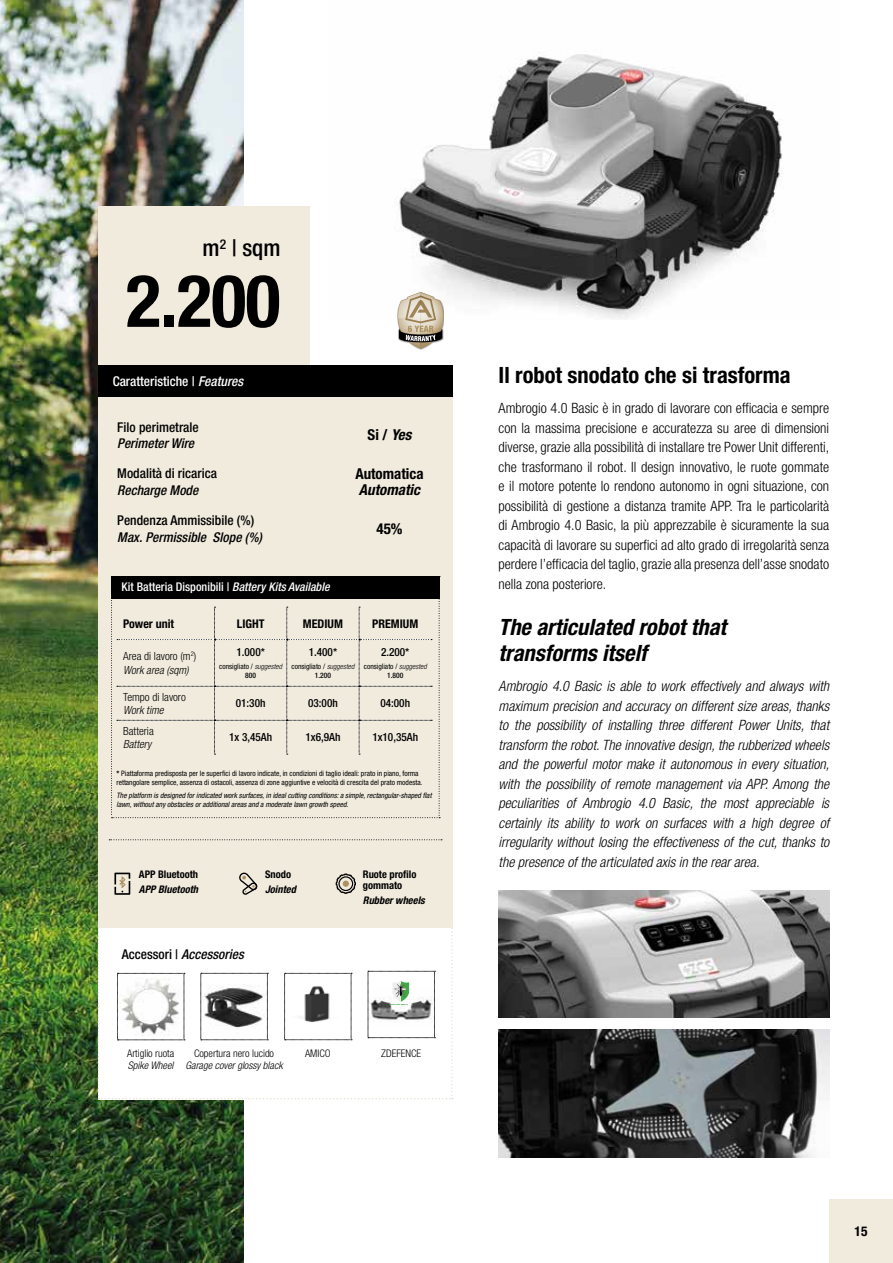
<style>
.page{position:relative;width:893px;height:1263px;background:#fff}
.page>*{position:absolute;margin:0;border:0;box-sizing:border-box;transform-origin:0 0}
.t1{font:700 condensed 72.9px "Helvetica Neue LT Pro";color:#000}
.t2{font:500 condensed 23.1px "Helvetica Neue LT Pro";color:#000}
.t3{font:italic 700 condensed 22.5px/25.5px "Helvetica Neue LT Pro";color:#000}
.t4{font:700 condensed 22.5px "Helvetica Neue LT Pro";color:#000}
.t5{font:700 condensed 15px "Helvetica Neue LT Pro";color:#000}
.t6{font:italic 700 condensed 15px "Helvetica Neue LT Pro";color:#000}
.t7{font:300 condensed 14.25px/19.5px "Helvetica Neue LT Pro";color:#000;text-align:justify}
.t8{font:italic 300 condensed 14.25px/19.5px "Helvetica Neue LT Pro";color:#000;text-align:justify}
.t9{font:italic 500 condensed 13.5px "Helvetica Neue LT Pro";color:#000}
.t10{font:500 condensed 13.5px "Helvetica Neue LT Pro";color:#000}
.t11{font:500 condensed 13.5px "Helvetica Neue LT Pro";color:#fff}
.t12{font:700 condensed 13.5px "Helvetica Neue LT Pro";color:#000}
.t13{font:500 condensed 12px "Helvetica Neue LT Pro";color:#fff}
.t14{font:700 condensed 12px "Helvetica Neue LT Pro";color:#000}
.t15{font:500 condensed 11.25px "Helvetica Neue LT Pro";color:#000}
.t16{font:300 condensed 11.25px/13.5px "Helvetica Neue LT Pro";color:#000}
.t17{font:italic 300 condensed 11.25px "Helvetica Neue LT Pro";color:#000}
.t18{font:300 condensed 10.5px "Helvetica Neue LT Pro";color:#000}
.t19{font:700 condensed 10.5px/10.5px "Helvetica Neue LT Pro";color:#000}
.t20{font:italic 300 condensed 10.5px "Helvetica Neue LT Pro";color:#000}
.t21{font:italic 700 condensed 10.5px "Helvetica Neue LT Pro";color:#000}
.t22{font:condensed 7.5px/9px "Helvetica Neue LT Pro";color:#000;text-align:center}
.t23{font:italic condensed 7.5px/9px "Helvetica Neue LT Pro";color:#000}
.s1{font-style:italic}
.s2{font-weight:300;font-style:italic}
.s3{font-weight:500}
.s4{font-weight:700}
.s5{font-style:normal}
</style>
<div class="page">
<div style="left:829px;top:1199px;width:64px;height:64px;background:#f1ebde"></div>
<img style="left:399px;top:52px;width:385px;height:266px">
<img style="left:0;top:0;width:244px;height:1263px">
<svg style="left:397px;top:292px;width:49px;height:57px"></svg>
<div style="left:98px;top:206px;width:211px;height:160px;background:#f1ebde"></div>
<div style="left:98px;top:392px;width:354px;height:536px;background:#f1ebde"></div>
<div style="left:98px;top:365px;width:354px;height:31px;background:#000"></div>
<svg style="left:98px;top:925px;width:355px;height:174px"></svg>
<svg style="left:109px;top:839px;width:333px;height:1px"></svg>
<img style="left:499px;top:890px;width:330px;height:128px">
<img style="left:499px;top:1030px;width:330px;height:128px">
<svg style="left:114px;top:873px;width:16px;height:22px"></svg>
<svg style="left:239px;top:873px;width:18px;height:22px"></svg>
<svg style="left:336px;top:873px;width:20px;height:21px"></svg>
<div style="left:343px;top:880px;width:6px;height:7px;background:#ad9163;border-radius:50%"></div>
<svg style="left:111px;top:598px;width:329px;height:220px"></svg>
<div style="left:111px;top:576px;width:329px;height:22px;background:#000"></div>
<h2 class="t2" style="left:203px;top:234px;width:79px">m<sup>2</sup> | sqm</h2>
<h1 class="t1" style="left:126px;top:257px;width:156px">2.200</h1>
<p class="t11" style="left:113px;top:373px;width:132px">Caratteristiche | <span class="s1">Features</span></p>
<p class="t10" style="left:117px;top:419px;width:83px">Filo perimetrale</p>
<p class="t9" style="left:117px;top:435px;width:78px">Perimeter Wire</p>
<p class="t10" style="left:117px;top:465px;width:101px">Modalità di ricarica</p>
<p class="t9" style="left:117px;top:482px;width:83px">Recharge Mode</p>
<p class="t10" style="left:117px;top:512px;width:138px">Pendenza Ammissibile (%)</p>
<p class="t9" style="left:117px;top:529px;width:146px">Max. Permissible Slope (%)</p>
<p class="t13" style="left:122px;top:579px;width:210px">Kit Batteria Disponibili | <span class="s1">Battery Kits Available</span></p>
<p class="t5" style="left:368px;top:426px;width:45px">Si / <span class="s1">Yes</span></p>
<p class="t5" style="left:355px;top:464px;width:70px">Automatica</p>
<p class="t6" style="left:359px;top:481px;width:63px">Automatic</p>
<p class="t5" style="left:376px;top:519px;width:28px">45%</p>
<p class="t14" style="left:123px;top:616px;width:53px">Power unit</p>
<p class="t14" style="left:237px;top:616px;width:29px">LIGHT</p>
<p class="t14" style="left:303px;top:616px;width:41px">MEDIUM</p>
<p class="t14" style="left:372px;top:616px;width:47px">PREMIUM</p>
<p class="t16" style="left:123px;top:649px;width:75px">Area di lavoro (m<sup>2</sup>)<br><span class="s1">Work area (sqm)</span></p>
<p class="t15" style="left:236px;top:645px;width:30px">1.000*</p>
<p class="t15" style="left:309px;top:645px;width:30px">1.400*</p>
<p class="t22" style="left:292px;top:662px;width:64px">consigliato / <span class="s2">suggested<br></span><span class="s3">1.200</span></p>
<p class="t15" style="left:381px;top:645px;width:30px">2.200*</p>
<p class="t22" style="left:364px;top:662px;width:64px">consigliato / <span class="s2">suggested<br></span><span class="s3">1.800</span></p>
<p class="t22" style="left:219px;top:662px;width:64px">consigliato / <span class="s2">suggested<br></span><span class="s3">800</span></p>
<p class="t16" style="left:123px;top:690px;width:64px">Tempo di lavoro</p>
<p class="t17" style="left:123px;top:704px;width:42px">Work time</p>
<p class="t16" style="left:123px;top:724px;width:32px">Batteria</p>
<p class="t17" style="left:123px;top:738px;width:30px">Battery</p>
<p class="t15" style="left:236px;top:696px;width:31px">01:30h</p>
<p class="t15" style="left:308px;top:696px;width:31px">03:00h</p>
<p class="t15" style="left:380px;top:696px;width:31px">04:00h</p>
<p class="t15" style="left:229px;top:731px;width:45px">1x 3,45Ah</p>
<p class="t15" style="left:305px;top:731px;width:36px">1x6,9Ah</p>
<p class="t15" style="left:372px;top:731px;width:47px">1x10,35Ah</p>
<p class="t22" style="left:117px;top:768px;width:308px;text-align:left"><span class="s4">*</span> Piattaforma predisposta per le superfici di lavoro indicate, in condizioni di taglio ideali: prato in piano, forma rettangolare semplice, assenza di ostacoli, assenza di zone aggiuntive e velocità di crescita del prato modesta.</p>
<p class="t23" style="left:117px;top:791px;width:317px">The platform is designed for indicated work surfaces, in ideal cutting conditions: a simple, rectangular-shaped flat lawn, without any obstacles or additional areas and a moderate lawn growth speed.</p>
<p class="t19" style="left:139px;top:869px;width:61px">APP Bluetooth</p>
<p class="t21" style="left:139px;top:883px;width:61px">APP Bluetooth</p>
<p class="t19" style="left:265px;top:869px;width:28px">Snodo</p>
<p class="t21" style="left:265px;top:883px;width:32px">Jointed</p>
<p class="t9" style="left:122px;top:946px;width:123px"><span class="s5">Accessori |</span> Accessories</p>
<p class="t19" style="left:363px;top:869px;width:55px">Ruote profilo gommato</p>
<p class="t21" style="left:363px;top:893px;width:64px">Rubber wheels</p>
<p class="t18" style="left:127px;top:1047px;width:49px">Artiglio ruota</p>
<p class="t20" style="left:128px;top:1059px;width:47px">Spike Wheel</p>
<p class="t18" style="left:194px;top:1047px;width:82px">Copertura nero lucido</p>
<p class="t18" style="left:305px;top:1047px;width:27px">AMICO</p>
<p class="t20" style="left:186px;top:1059px;width:98px">Garage cover glossy black</p>
<p class="t18" style="left:381px;top:1047px;width:42px">ZDEFENCE</p>
<h3 class="t4" style="left:499px;top:361px;width:294px">Il robot snodato che si trasforma</h3>
<p class="t7" style="left:499px;top:398px;width:332px">Ambrogio 4.0 Basic è in grado di lavorare con efficacia e sempre con la massima precisione e accuratezza su aree di dimensioni diverse, grazie alla possibilità di installare tre Power Unit differenti, che trasformano il robot. Il design innovativo, le ruote gommate e il motore potente lo rendono autonomo in ogni situazione, con possibilità di gestione a distanza tramite APP. Tra le particolarità di Ambrogio 4.0 Basic, la più apprezzabile è sicuramente la sua capacità di lavorare su superfici ad alto grado di irregolarità senza perdere l’efficacia del taglio, grazie alla presenza dell’asse snodato nella zona posteriore.</p>
<h3 class="t3" style="left:499px;top:615px;width:229px">The articulated robot that transforms itself</h3>
<p class="t8" style="left:499px;top:677px;width:332px">Ambrogio 4.0 Basic is able to work effectively and always with maximum precision and accuracy on different size areas, thanks to the possibility of installing three different Power Units, that transform the robot. The innovative design, the rubberized wheels and the powerful motor make it autonomous in every situation, with the possibility of remote management via APP. Among the peculiarities of Ambrogio 4.0 Basic, the most appreciable is certainly its ability to work on surfaces with a high degree of irregularity without losing the effectiveness of the cut, thanks to the presence of the articulated axis in the rear area.</p>
<p class="t12" style="left:855px;top:1223px;width:14px">15</p>
</div>
